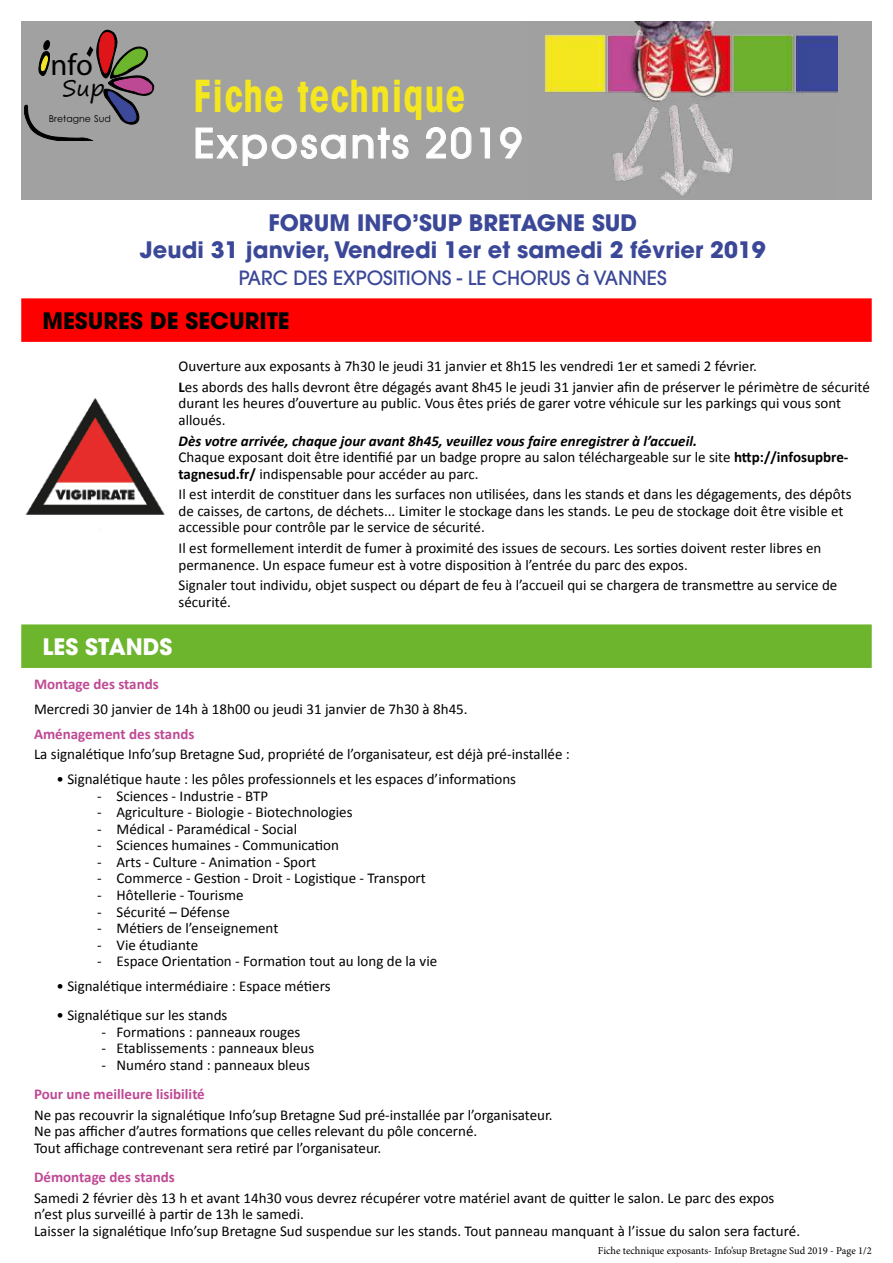
<style>
.page{position:relative;width:893px;height:1263px;background:#fff}
.page>*{position:absolute;margin:0;border:0;box-sizing:border-box;transform-origin:0 0}
.t1{font:700 condensed 44.55px "Avant Garde";letter-spacing:.02em;color:#f4e71f;scale:.91 1}
.t2{font:500 40.5px "Avant Garde";letter-spacing:.06em;color:#fff}
.t3{font:30.6px "Myriad Pro";color:#000}
.t4{font:22.65px "Segoe Print";color:#000}
.t5{font:700 22.5px/27px "Avant Garde";color:#3b4898;text-align:center}
.t6{font:700 22.5px "Avant Garde";color:#000}
.t7{font:700 22.5px "Avant Garde";color:#fff}
.t8{font:500 19.5px "Avant Garde";color:#3b4898}
.t9{font:15px/16.5px "Calibri";color:#000}
.t10{font:700 15px "Calibri";color:#bf4994}
.t11{font:10.5px "Minion Pro";color:#000}
.t12{font:9.45px "Levenim";color:#000}
.s1{font-weight:700}
.s2{font-weight:700;font-style:italic}
</style>
<div class="page">
<div style="left:21px;top:21px;width:851px;height:179px;background:#a1a1a1"></div>
<img style="left:544px;top:21px;width:294px;height:175px">
<svg style="left:24px;top:30px;width:131px;height:111px"></svg>
<svg style="left:196px;top:127px;width:150px;height:39px"></svg>
<svg style="left:353px;top:127px;width:56px;height:32px"></svg>
<svg style="left:426px;top:127px;width:45px;height:32px"></svg>
<svg style="left:480px;top:127px;width:10px;height:32px"></svg>
<svg style="left:500px;top:127px;width:22px;height:32px"></svg>
<div style="left:21px;top:298px;width:851px;height:44px;background:#f00"></div>
<div style="left:21px;top:624px;width:851px;height:44px;background:#6cb52d"></div>
<img style="left:25px;top:398px;width:140px;height:117px">
<h3 class="t3" style="left:51px;top:46px;width:44px">nfo</h3>
<h3 class="t4" style="left:62px;top:79px;width:44px">Sup</h3>
<p class="t12" style="left:49px;top:113px;width:64px">Bretagne Sud</p>
<h1 class="t1" style="left:193px;top:79px;width:301px">Fiche technique</h1>
<h2 class="t2" style="left:193px;top:127px;width:330px">Exposants 2019</h2>
<h3 class="t5" style="left:140px;top:211px;width:627px">FORUM INFO’SUP BRETAGNE SUD<br>Jeudi 31 janvier, Vendredi 1er et samedi 2 février 2019</h3>
<h3 class="t8" style="left:239px;top:270px;width:429px">PARC DES EXPOSITIONS - LE CHORUS à VANNES</h3>
<h3 class="t6" style="left:43px;top:312px;width:249px">MESURES DE SECURITE</h3>
<p class="t9" style="left:179px;top:357px;width:693px;line-height:20.7px">Ouverture aux exposants à 7h30 le jeudi 31 janvier et 8h15 les vendredi 1er et samedi 2 février.<br><span class="s1">L</span>es abords des halls devront être dégagés avant 8h45 le jeudi 31 janvier ain de préserver le périmètre de sécurité</p>
<p class="t9" style="left:179px;top:395px;width:664px">durant les heures d’ouverture au public. Vous êtes priés de garer votre véhicule sur les parkings qui vous sont alloués.</p>
<p class="t9" style="left:179px;top:432px;width:671px"><span class="s2">Dès votre arrivée, chaque jour avant 8h45, veuillez vous faire enregistrer à l’accueil.<br></span>Chaque exposant doit être ideniié par un badge propre au salon téléchargeable sur le site <span class="s1">htp://infosupbre&shy;tagnesud.fr/</span> indispensable pour accéder au parc.</p>
<p class="t9" style="left:179px;top:486px;width:674px">Il est interdit de consituer dans les surfaces non uilisées, dans les stands et dans les dégagements, des dépôts de caisses, de cartons, de déchets... Limiter le stockage dans les stands. Le peu de stockage doit être visible et accessible pour contrôle par le service de sécurité.</p>
<p class="t9" style="left:179px;top:540px;width:644px">Il est formellement interdit de fumer à proximité des issues de secours. Les sories doivent rester libres en permanence. Un espace fumeur est à votre disposiion à l’entrée du parc des expos.</p>
<p class="t9" style="left:179px;top:577px;width:660px">Signaler tout individu, objet suspect ou départ de feu à l’accueil qui se chargera de transmetre au service de sécurité.</p>
<h3 class="t7" style="left:43px;top:638px;width:131px">LES STANDS</h3>
<p class="t10" style="left:34px;top:674px;width:126px">Montage des stands</p>
<p class="t9" style="left:34px;top:700px;width:435px">Mercredi 30 janvier de 14h à 18h00 ou jeudi 31 janvier de 7h30 à 8h45.</p>
<p class="t10" style="left:34px;top:724px;width:162px">Aménagement des stands</p>
<p class="t9" style="left:34px;top:746px;width:537px">La signaléique Info’sup Bretagne Sud, propriété de l’organisateur, est déjà pré-installée :</p>
<p class="t9" style="left:57px;top:771px;width:461px">• Signaléique haute : les pôles professionnels et les espaces d’informaions</p>
<p class="t9" style="left:97px;top:788px;width:173px">- Sciences - Industrie - BTP</p>
<p class="t9" style="left:97px;top:804px;width:257px">- Agriculture - Biologie - Biotechnologies</p>
<p class="t9" style="left:97px;top:821px;width:202px">- Médical - Paramédical - Social</p>
<p class="t9" style="left:97px;top:837px;width:244px">- Sciences humaines - Communicaion</p>
<p class="t9" style="left:97px;top:854px;width:221px">- Arts - Culture - Animaion - Sport</p>
<p class="t9" style="left:97px;top:870px;width:330px">- Commerce - Gesion - Droit - Logisique - Transport</p>
<p class="t9" style="left:97px;top:887px;width:148px">- Hôtellerie - Tourisme</p>
<p class="t9" style="left:97px;top:903px;width:134px">- Sécurité – Défense</p>
<p class="t9" style="left:97px;top:920px;width:183px">- Méiers de l’enseignement</p>
<p class="t9" style="left:97px;top:936px;width:103px">- Vie étudiante</p>
<p class="t9" style="left:97px;top:953px;width:342px">- Espace Orientaion - Formaion tout au long de la vie</p>
<p class="t9" style="left:57px;top:978px;width:276px">• Signaléique intermédiaire : Espace méiers</p>
<p class="t9" style="left:57px;top:1007px;width:172px">• Signaléique sur les stands</p>
<p class="t9" style="left:102px;top:1023px;width:200px">- Formaions : panneaux rouges</p>
<p class="t9" style="left:102px;top:1040px;width:214px">- Etablissements : panneaux bleus</p>
<p class="t9" style="left:102px;top:1056px;width:210px">- Numéro stand : panneaux bleus</p>
<p class="t10" style="left:34px;top:1084px;width:172px">Pour une meilleure lisibilité</p>
<p class="t9" style="left:34px;top:1106px;width:520px">Ne pas recouvrir la signaléique Info’sup Bretagne Sud pré-installée par l’organisateur.<br>Ne pas aicher d’autres formaions que celles relevant du pôle concerné.<br>Tout aichage contrevenant sera reiré par l’organisateur.</p>
<p class="t10" style="left:34px;top:1167px;width:142px">Démontage des stands</p>
<p class="t9" style="left:34px;top:1189px;width:768px">Samedi 2 février dès 13 h et avant 14h30 vous devrez récupérer votre matériel avant de quiter le salon. Le parc des expos n’est plus surveillé à parir de 13h le samedi.<br>Laisser la signaléique Info’sup Bretagne Sud suspendue sur les stands. Tout panneau manquant à l’issue du salon sera facturé.</p>
<p class="t11" style="left:598px;top:1247px;width:275px">Fiche technique exposants- Info’sup Bretagne Sud 2019 - Page 1/2</p>
</div>
